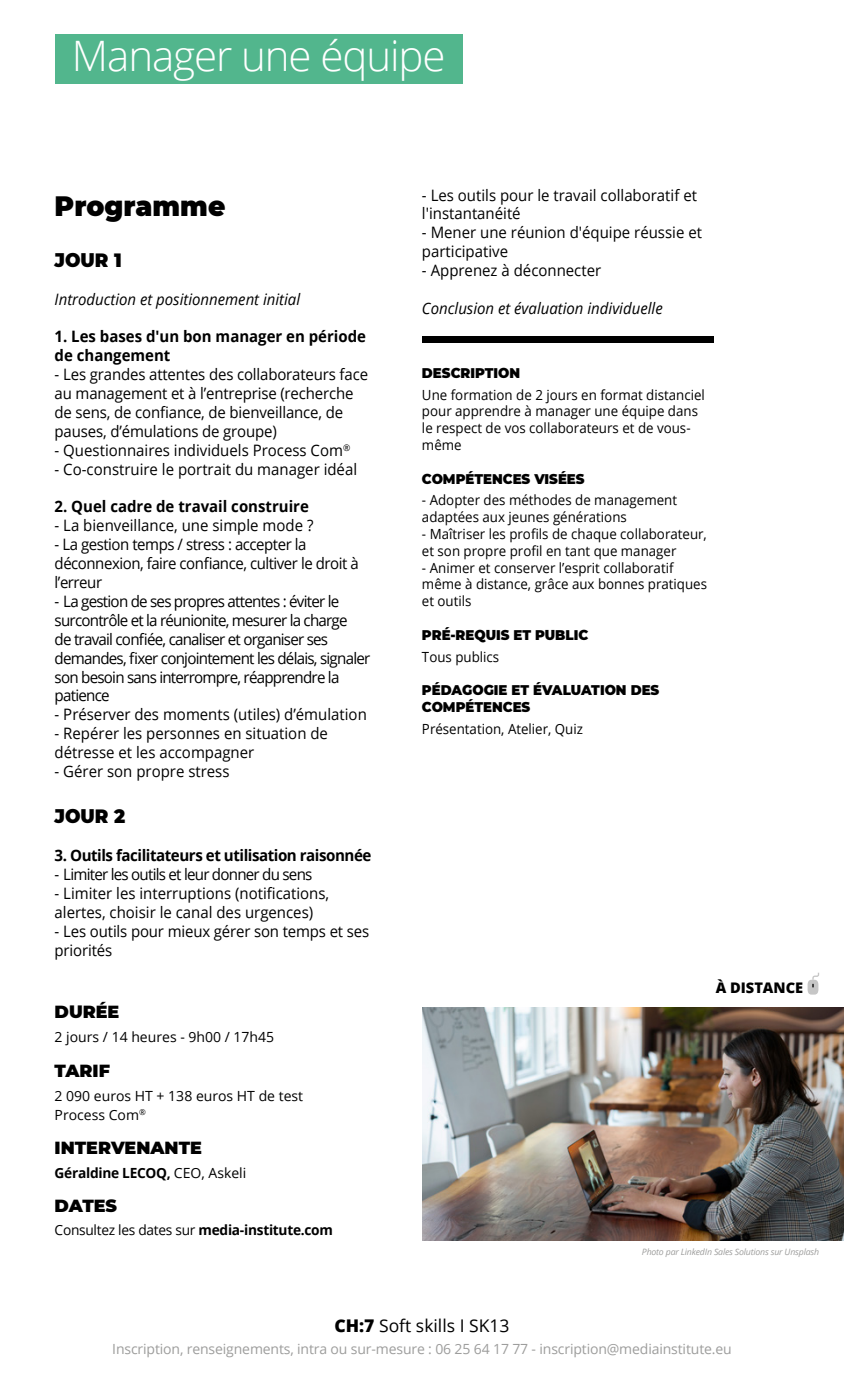
<style>
.page{position:relative;width:844px;height:1389px;background:#fff}
.page>*{position:absolute;margin:0;border:0;box-sizing:border-box;transform-origin:0 0}
.t1{font:300 42px "Open Sans";letter-spacing:-.025em;color:#fff}
.t2{font:900 28px "Montserrat";color:#000;scale:.95 1}
.t3{font:900 19.25px "Montserrat";color:#000;scale:.95 1}
.t4{font:900 17.5px "Montserrat";color:#000}
.t5{font:17.5px "Open Sans";color:#000}
.t6{font:15.75px/18.9px "Open Sans";letter-spacing:-.01em;color:#000;scale:.95 1}
.t7{font:15.75px/18.9px "Open Sans";letter-spacing:-.05em;color:#000;scale:.95 1}
.t8{font:15.75px/18.9px "Open Sans";letter-spacing:-.03em;color:#000;scale:.95 1}
.t9{font:700 15.75px/18.9px "Open Sans";color:#000;scale:.95 1}
.t10{font:italic 15.75px "Open Sans";color:#000;scale:.95 1}
.t11{font:700 15.75px "Open Sans";letter-spacing:-.03em;color:#000;scale:.96 1}
.t12{font:800 14.53px "Open Sans";color:#000}
.t13{font:14px/16.8px "Open Sans";color:#000;scale:.95 1}
.t14{font:14px "Open Sans";letter-spacing:-.01em;color:#9d9d9c}
.t15{font:900 14px/16.8px "Montserrat";color:#000;scale:.95 1}
.t16{font:14px/19.2px "Open Sans";color:#000}
.t17{font:14px "Open Sans";letter-spacing:-.02em;color:#000}
.t18{font:700 14px "Open Sans";letter-spacing:-.02em;color:#000}
.t19{font:italic 8.75px "Open Sans";letter-spacing:-.02em;color:#9d9d9c}
.s1{font-weight:400}
.s2{font-weight:700}
.s3{font-weight:800}
</style>
<div class="page">
<div style="left:55px;top:35px;width:407px;height:49px;background:#52b68d"></div>
<svg style="left:807px;top:973px;width:12px;height:22px"></svg>
<div style="left:422px;top:336px;width:291px;height:7px;background:#000"></div>
<img style="left:422px;top:1007px;width:421px;height:233px">
<h1 class="t1" style="left:72px;top:27px;width:375px">Manager une équipe</h1>
<h2 class="t2" style="left:55px;top:185px;width:181px">Programme</h2>
<p class="t3" style="left:55px;top:245px;width:72px">JOUR 1</p>
<p class="t10" style="left:55px;top:288px;width:260px">Introduction et positionnement initial</p>
<p class="t9" style="left:55px;top:327px;width:329px">1. Les bases d'un bon manager en période de changement</p>
<p class="t6" style="left:55px;top:365px;width:331px">- Les grandes attentes des collaborateurs face au management et à l’entreprise (recherche de sens, de confiance, de bienveillance, de pauses, d’émulations de groupe)</p>
<p class="t6" style="left:55px;top:440px;width:312px">- Questionnaires individuels Process Com<sup>®</sup></p>
<p class="t6" style="left:55px;top:459px;width:320px">- Co-construire le portrait du manager idéal</p>
<p class="t9" style="left:55px;top:497px;width:269px">2. Quel cadre de travail construire</p>
<p class="t6" style="left:55px;top:516px;width:274px">- La bienveillance, une simple mode ?</p>
<p class="t8" style="left:55px;top:535px;width:321px">- La gestion temps / stress : accepter la déconnexion, faire confiance, cultiver le droit à l’erreur</p>
<p class="t7" style="left:55px;top:591px;width:334px">- La gestion de ses propres attentes : éviter le surcontrôle et la réunionite, mesurer la charge<br>de travail confiée, canaliser et organiser ses demandes, fixer conjointement les délais, signaler son besoin sans interrompre, réapprendre la patience</p>
<p class="t6" style="left:55px;top:705px;width:330px">- Préserver des moments (utiles) d’émulation</p>
<p class="t6" style="left:55px;top:724px;width:289px">- Repérer les personnes en situation de détresse et les accompagner</p>
<p class="t6" style="left:55px;top:761px;width:186px">- Gérer son propre stress</p>
<p class="t3" style="left:55px;top:802px;width:76px">JOUR 2</p>
<p class="t11" style="left:55px;top:844px;width:331px">3. Outils facilitateurs et utilisation raisonnée</p>
<p class="t7" style="left:55px;top:864px;width:273px">- Limiter les outils et leur donner du sens</p>
<p class="t6" style="left:55px;top:883px;width:290px">- Limiter les interruptions (notifications, alertes, choisir le canal des urgences)</p>
<p class="t6" style="left:55px;top:921px;width:332px">- Les outils pour mieux gérer son temps et ses priorités</p>
<p class="t4" style="left:55px;top:999px;width:66px">DURÉE</p>
<p class="t16" style="left:55px;top:1027px;width:221px">2 jours / 14 heures - 9h00 / 17h45</p>
<p class="t4" style="left:55px;top:1057px;width:57px">TARIF</p>
<p class="t16" style="left:55px;top:1086px;width:250px">2 090 euros HT + 138 euros HT de test<br>Process Com<sup>®</sup></p>
<p class="t4" style="left:55px;top:1135px;width:149px">INTERVENANTE</p>
<p class="t18" style="left:55px;top:1163px;width:193px">Géraldine LECOQ, <span class="s1">CEO, Askeli</span></p>
<p class="t4" style="left:55px;top:1193px;width:64px">DATES</p>
<p class="t17" style="left:55px;top:1220px;width:280px">Consultez les dates sur <span class="s2">media-institute.com</span></p>
<p class="t6" style="left:422px;top:185px;width:291px">- Les outils pour le travail collaboratif et l'instantanéité</p>
<p class="t6" style="left:422px;top:223px;width:296px">- Mener une réunion d'équipe réussie et participative</p>
<p class="t6" style="left:422px;top:261px;width:190px">- Apprenez à déconnecter</p>
<p class="t10" style="left:422px;top:297px;width:255px">Conclusion et évaluation individuelle</p>
<p class="t15" style="left:422px;top:364px;width:105px">DESCRIPTION</p>
<p class="t13" style="left:422px;top:386px;width:299px">Une formation de 2 jours en format distanciel pour apprendre à manager une équipe dans le respect de vos collaborateurs et de vous&shy;même</p>
<p class="t15" style="left:422px;top:469px;width:173px">COMPÉTENCES VISÉES</p>
<p class="t13" style="left:422px;top:492px;width:270px">- Adopter des méthodes de management adaptées aux jeunes générations</p>
<p class="t13" style="left:422px;top:525px;width:301px">- Maîtriser les profils de chaque collaborateur, et son propre profil en tant que manager</p>
<p class="t13" style="left:422px;top:559px;width:301px">- Animer et conserver l’esprit collaboratif même à distance, grâce aux bonnes pratiques et outils</p>
<p class="t15" style="left:422px;top:626px;width:176px">PRÉ-REQUIS ET PUBLIC</p>
<p class="t13" style="left:422px;top:648px;width:83px">Tous publics</p>
<p class="t15" style="left:422px;top:681px;width:251px">PÉDAGOGIE ET ÉVALUATION DES<br>COMPÉTENCES</p>
<p class="t13" style="left:422px;top:720px;width:171px">Présentation, Atelier, Quiz</p>
<p class="t12" style="left:715px;top:977px;width:89px">À DISTANCE</p>
<p class="t19" style="left:641px;top:1245px;width:179px">Photo par LinkedIn Sales Solutions sur Unsplash</p>
<p class="t5" style="left:334px;top:1314px;width:176px"><span class="s3">CH:7</span> Soft skills I SK13</p>
<p class="t14" style="left:112px;top:1340px;width:620px">Inscription, renseignements, intra ou sur-mesure : 06 25 64 17 77 - inscription@mediainstitute.eu</p>
</div>
